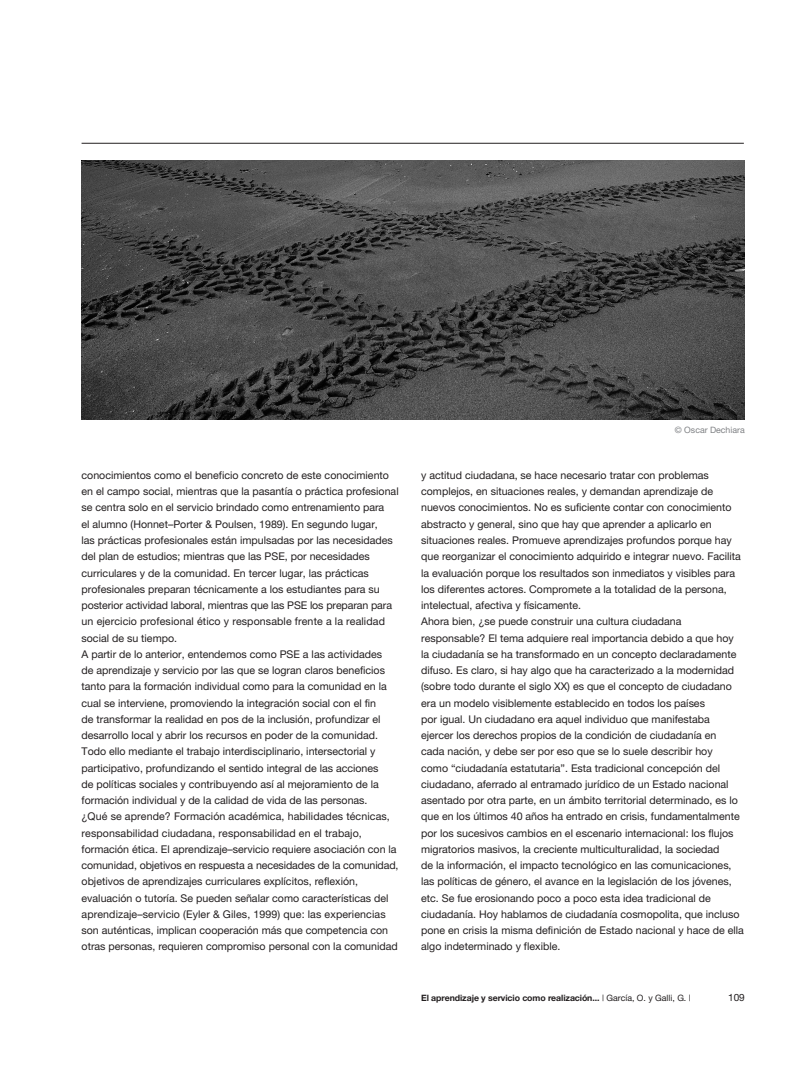
<style>
.page{position:relative;width:798px;height:1081px;background:#fff}
.page>*{position:absolute;margin:0;border:0;box-sizing:border-box;transform-origin:0 0}
.Cuerpo__E{font:10.62px/16.2px "Helvetica Neue";color:#231f20}
.t1{font:10px "Helvetica Neue";color:#231f20}
.t2{font:700 8.75px "Helvetica Neue";letter-spacing:-.01em;color:#231f20}
.Notas__E{font:8.75px "Helvetica Neue";color:#808285}
.s1{font-weight:400}
</style>
<div class="page">
<hr style="left:81px;top:143px;width:662px;height:1px;background:#231f20">
<img style="left:81px;top:160px;width:663px;height:260px">
<p class="Cuerpo__E" style="left:81px;top:467px;width:318px">conocimientos como el beneficio concreto de este conocimiento en el campo social, mientras que la pasantía o práctica profesional se centra solo en el servicio brindado como entrenamiento para<br>el alumno (Honnet–Porter &amp; Poulsen, 1989). En segundo lugar,<br>las prácticas profesionales están impulsadas por las necesidades del plan de estudios; mientras que las PSE, por necesidades curriculares y de la comunidad. En tercer lugar, las prácticas profesionales preparan técnicamente a los estudiantes para su posterior actividad laboral, mientras que las PSE los preparan para un ejercicio profesional ético y responsable frente a la realidad social de su tiempo.</p>
<p class="Cuerpo__E" style="left:81px;top:646px;width:307px">A partir de lo anterior, entendemos como PSE a las actividades de aprendizaje y servicio por las que se logran claros beneficios tanto para la formación individual como para la comunidad en la cual se interviene, promoviendo la integración social con el fin de transformar la realidad en pos de la inclusión, profundizar el desarrollo local y abrir los recursos en poder de la comunidad.<br>Todo ello mediante el trabajo interdisciplinario, intersectorial y participativo, profundizando el sentido integral de las acciones de políticas sociales y contribuyendo así al mejoramiento de la formación individual y de la calidad de vida de las personas.</p>
<p class="Cuerpo__E" style="left:81px;top:808px;width:318px">¿Qué se aprende? Formación académica, habilidades técnicas, responsabilidad ciudadana, responsabilidad en el trabajo, formación ética. El aprendizaje–servicio requiere asociación con la comunidad, objetivos en respuesta a necesidades de la comunidad, objetivos de aprendizajes curriculares explícitos, reflexión, evaluación o tutoría. Se pueden señalar como características del aprendizaje–servicio (Eyler &amp; Giles, 1999) que: las experiencias son auténticas, implican cooperación más que competencia con otras personas, requieren compromiso personal con la comunidad</p>
<p class="Notas__E" style="left:674px;top:425px;width:71px">© Oscar Dechiara</p>
<p class="Cuerpo__E" style="left:421px;top:467px;width:321px">y actitud ciudadana, se hace necesario tratar con problemas complejos, en situaciones reales, y demandan aprendizaje de nuevos conocimientos. No es suficiente contar con conocimiento abstracto y general, sino que hay que aprender a aplicarlo en situaciones reales. Promueve aprendizajes profundos porque hay que reorganizar el conocimiento adquirido e integrar nuevo. Facilita la evaluación porque los resultados son inmediatos y visibles para los diferentes actores. Compromete a la totalidad de la persona, intelectual, afectiva y físicamente.</p>
<p class="Cuerpo__E" style="left:421px;top:613px;width:324px">Ahora bien, ¿se puede construir una cultura ciudadana responsable? El tema adquiere real importancia debido a que hoy la ciudadanía se ha transformado en un concepto declaradamente difuso. Es claro, si hay algo que ha caracterizado a la modernidad (sobre todo durante el siglo XX) es que el concepto de ciudadano era un modelo visiblemente establecido en todos los países<br>por igual. Un ciudadano era aquel individuo que manifestaba ejercer los derechos propios de la condición de ciudadanía en<br>cada nación, y debe ser por eso que se lo suele describir hoy<br>como “ciudadanía estatutaria”. Esta tradicional concepción del ciudadano, aferrado al entramado jurídico de un Estado nacional asentado por otra parte, en un ámbito territorial determinado, es lo que en los últimos 40 años ha entrado en crisis, fundamentalmente por los sucesivos cambios en el escenario internacional: los flujos migratorios masivos, la creciente multiculturalidad, la sociedad<br>de la información, el impacto tecnológico en las comunicaciones, las políticas de género, el avance en la legislación de los jóvenes, etc. Se fue erosionando poco a poco esta idea tradicional de ciudadanía. Hoy hablamos de ciudadanía cosmopolita, que incluso pone en crisis la misma definición de Estado nacional y hace de ella algo indeterminado y flexible.</p>
<p class="t2" style="left:421px;top:992px;width:271px">El aprendizaje y servicio como realización... <span class="s1">| García, O. y Galli, G. |</span></p>
<p class="t1" style="left:727px;top:991px;width:18px">109</p>
</div>
